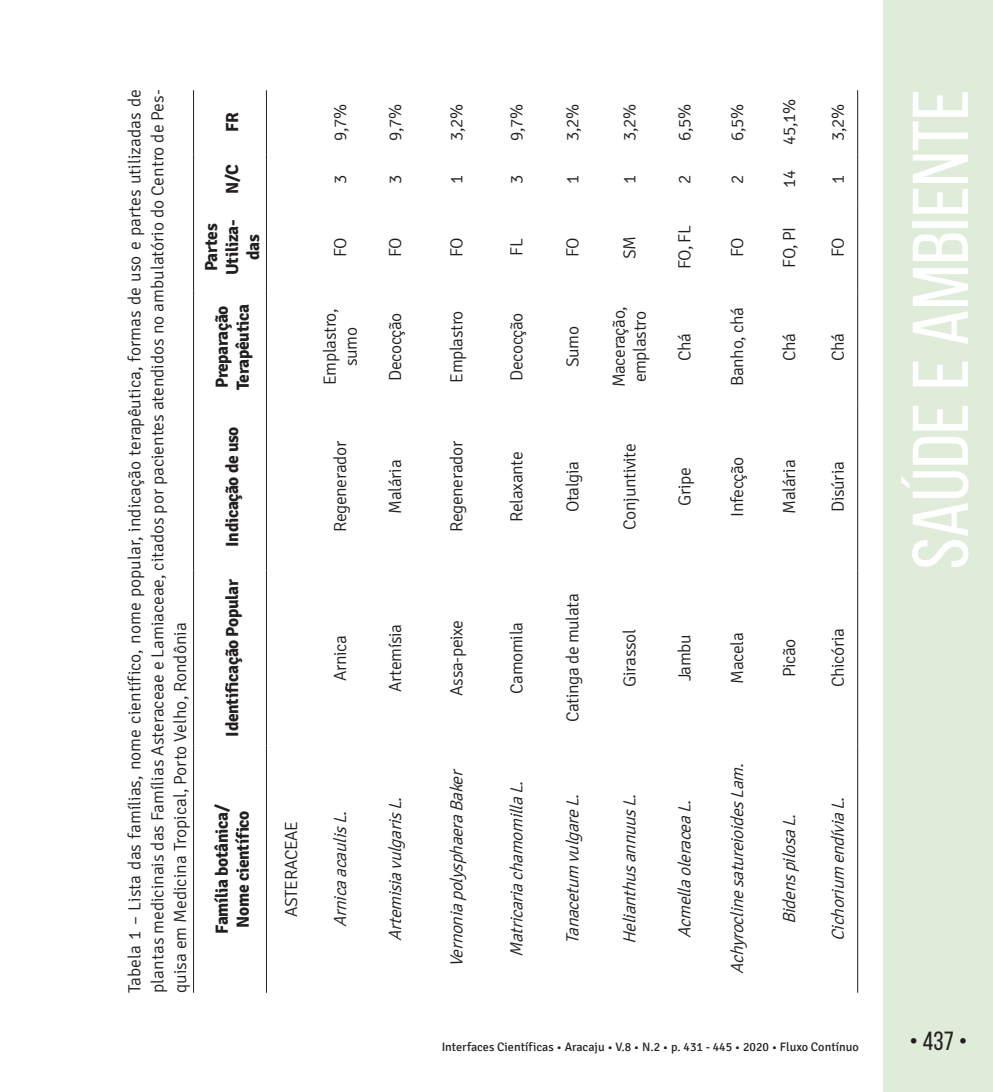
<style>
.page{position:relative;width:993px;height:1092px;background:#fff}
.page>*{position:absolute;margin:0;border:0;box-sizing:border-box;transform-origin:0 0}
.t1{font:78.75px "Bebas Neue";color:#fff;scale:1.09 1}
.t2{font:26.25px "Bebas Neue";color:#231f20}
.t3{font:300 17.5px/22.8px "Signika";letter-spacing:-.02em;color:#231f20;text-align:justify}
.t4{font:italic 300 17.5px "Signika";color:#231f20}
.t5{font:700 17.5px/21px "Signika";letter-spacing:-.02em;color:#231f20;text-align:center}
.t6{font:12.25px "Signika";color:#231f20}
</style>
<div class="page">
<div style="left:883px;top:0;width:109px;height:1091px;background:#deecd9"></div>
<hr style="left:193px;top:745px;width:1px;height:247px;background:#231f20">
<hr style="left:193px;top:570px;width:1px;height:175px;background:#231f20">
<hr style="left:193px;top:403px;width:1px;height:167px;background:#231f20">
<hr style="left:193px;top:291px;width:1px;height:112px;background:#231f20">
<hr style="left:193px;top:204px;width:1px;height:87px;background:#231f20">
<hr style="left:193px;top:154px;width:1px;height:50px;background:#231f20">
<hr style="left:193px;top:90px;width:1px;height:64px;background:#231f20">
<hr style="left:266px;top:745px;width:1px;height:247px;background:#231f20">
<hr style="left:266px;top:570px;width:1px;height:175px;background:#231f20">
<hr style="left:266px;top:403px;width:1px;height:167px;background:#231f20">
<hr style="left:266px;top:291px;width:1px;height:112px;background:#231f20">
<hr style="left:266px;top:204px;width:1px;height:87px;background:#231f20">
<hr style="left:266px;top:154px;width:1px;height:50px;background:#231f20">
<hr style="left:266px;top:90px;width:1px;height:64px;background:#231f20">
<hr style="left:856px;top:745px;width:1px;height:247px;background:#231f20">
<hr style="left:856px;top:570px;width:1px;height:175px;background:#231f20">
<hr style="left:856px;top:403px;width:1px;height:167px;background:#231f20">
<hr style="left:856px;top:291px;width:1px;height:112px;background:#231f20">
<hr style="left:856px;top:204px;width:1px;height:87px;background:#231f20">
<hr style="left:856px;top:154px;width:1px;height:50px;background:#231f20">
<hr style="left:856px;top:90px;width:1px;height:64px;background:#231f20">
<p class="t3" style="left:124px;top:992px;width:904px;rotate:-90deg">Tabela 1 – Lista das famílias, nome científico, nome popular, indicação terapêutica, formas de uso e partes utilizadas de plantas medicinais das Famílias Asteraceae e Lamiaceae, citados por pacientes atendidos no ambulatório do Centro de Pes&shy;quisa em Medicina Tropical, Porto Velho, Rondônia</p>
<p class="t5" style="left:222px;top:132px;width:21px;rotate:-90deg">FR</p>
<p class="t5" style="left:222px;top:194px;width:31px;rotate:-90deg">N/C</p>
<p class="t5" style="left:201px;top:275px;width:57px;rotate:-90deg">Partes<br>Utiliza&shy;das</p>
<p class="t5" style="left:211px;top:389px;width:87px;text-align:left;rotate:-90deg">Preparação<br>Terapêutica</p>
<p class="t5" style="left:222px;top:546px;width:122px;rotate:-90deg">Indicação de uso</p>
<p class="t5" style="left:222px;top:736px;width:159px;rotate:-90deg">Identificação Popular</p>
<p class="t5" style="left:211px;top:933px;width:130px;rotate:-90deg">Família botânica/<br>Nome científico</p>
<p class="t3" style="left:329px;top:141px;width:39px;rotate:-90deg">9,7%</p>
<p class="t3" style="left:329px;top:184px;width:11px;rotate:-90deg">3</p>
<p class="t3" style="left:329px;top:257px;width:22px;rotate:-90deg">FO</p>
<p class="t3" style="left:319px;top:385px;width:78px;line-height:21px;text-align:center;rotate:-90deg">Emplastro, sumo</p>
<p class="t3" style="left:329px;top:532px;width:92px;rotate:-90deg">Regenerador</p>
<p class="t3" style="left:329px;top:680px;width:47px;rotate:-90deg">Arnica</p>
<p class="t3" style="left:280px;top:917px;width:98px;rotate:-90deg">ASTERACEAE</p>
<p class="t4" style="left:331px;top:926px;width:122px;rotate:-90deg">ArnicaacaulisL.</p>
<p class="t3" style="left:384px;top:141px;width:39px;rotate:-90deg">9,7%</p>
<p class="t3" style="left:384px;top:184px;width:11px;rotate:-90deg">3</p>
<p class="t3" style="left:384px;top:257px;width:22px;rotate:-90deg">FO</p>
<p class="t3" style="left:384px;top:381px;width:70px;rotate:-90deg">Decocção</p>
<p class="t3" style="left:384px;top:513px;width:56px;rotate:-90deg">Malária</p>
<p class="t3" style="left:384px;top:691px;width:69px;rotate:-90deg">Artemísia</p>
<p class="t4" style="left:385px;top:940px;width:150px;rotate:-90deg">ArtemisiavulgarisL.</p>
<p class="t3" style="left:445px;top:141px;width:39px;rotate:-90deg">3,2%</p>
<p class="t3" style="left:445px;top:184px;width:11px;rotate:-90deg">1</p>
<p class="t3" style="left:445px;top:257px;width:22px;rotate:-90deg">FO</p>
<p class="t3" style="left:445px;top:383px;width:74px;rotate:-90deg">Emplastro</p>
<p class="t3" style="left:445px;top:532px;width:92px;rotate:-90deg">Regenerador</p>
<p class="t3" style="left:445px;top:695px;width:77px;rotate:-90deg">Assa-peixe</p>
<p class="t4" style="left:447px;top:967px;width:203px;rotate:-90deg">VernoniapolysphaeraBaker</p>
<p class="t3" style="left:505px;top:141px;width:39px;rotate:-90deg">9,7%</p>
<p class="t3" style="left:505px;top:184px;width:11px;rotate:-90deg">3</p>
<p class="t3" style="left:505px;top:256px;width:19px;rotate:-90deg">FL</p>
<p class="t3" style="left:505px;top:381px;width:70px;rotate:-90deg">Decocção</p>
<p class="t3" style="left:505px;top:522px;width:72px;rotate:-90deg">Relaxante</p>
<p class="t3" style="left:505px;top:693px;width:73px;rotate:-90deg">Camomila</p>
<p class="t4" style="left:507px;top:956px;width:182px;rotate:-90deg">MatricariachamomillaL.</p>
<p class="t3" style="left:561px;top:141px;width:39px;rotate:-90deg">3,2%</p>
<p class="t3" style="left:618px;top:141px;width:39px;rotate:-90deg">3,2%</p>
<p class="t3" style="left:673px;top:141px;width:39px;rotate:-90deg">6,5%</p>
<p class="t3" style="left:725px;top:141px;width:39px;rotate:-90deg">6,5%</p>
<p class="t3" style="left:778px;top:145px;width:47px;rotate:-90deg">45,1%</p>
<p class="t3" style="left:826px;top:141px;width:39px;rotate:-90deg">3,2%</p>
<p class="t3" style="left:561px;top:184px;width:11px;rotate:-90deg">1</p>
<p class="t3" style="left:618px;top:184px;width:11px;rotate:-90deg">1</p>
<p class="t3" style="left:673px;top:184px;width:11px;rotate:-90deg">2</p>
<p class="t3" style="left:725px;top:184px;width:11px;rotate:-90deg">2</p>
<p class="t3" style="left:778px;top:188px;width:20px;rotate:-90deg">14</p>
<p class="t3" style="left:826px;top:184px;width:11px;rotate:-90deg">1</p>
<p class="t3" style="left:561px;top:257px;width:22px;rotate:-90deg">FO</p>
<p class="t3" style="left:618px;top:259px;width:25px;rotate:-90deg">SM</p>
<p class="t3" style="left:673px;top:269px;width:46px;rotate:-90deg">FO, FL</p>
<p class="t3" style="left:725px;top:257px;width:22px;rotate:-90deg">FO</p>
<p class="t3" style="left:778px;top:268px;width:43px;rotate:-90deg">FO, PI</p>
<p class="t3" style="left:826px;top:257px;width:22px;rotate:-90deg">FO</p>
<p class="t3" style="left:561px;top:367px;width:43px;rotate:-90deg">Sumo</p>
<p class="t3" style="left:608px;top:387px;width:83px;line-height:21px;rotate:-90deg">Maceração, emplastro</p>
<p class="t3" style="left:673px;top:361px;width:30px;rotate:-90deg">Chá</p>
<p class="t3" style="left:725px;top:386px;width:81px;rotate:-90deg">Banho, chá</p>
<p class="t3" style="left:778px;top:361px;width:30px;rotate:-90deg">Chá</p>
<p class="t3" style="left:826px;top:361px;width:30px;rotate:-90deg">Chá</p>
<p class="t3" style="left:561px;top:512px;width:53px;rotate:-90deg">Otalgia</p>
<p class="t3" style="left:618px;top:529px;width:87px;rotate:-90deg">Conjuntivite</p>
<p class="t3" style="left:673px;top:506px;width:40px;rotate:-90deg">Gripe</p>
<p class="t3" style="left:725px;top:516px;width:62px;rotate:-90deg">Infecção</p>
<p class="t3" style="left:778px;top:513px;width:56px;rotate:-90deg">Malária</p>
<p class="t3" style="left:826px;top:512px;width:52px;rotate:-90deg">Disúria</p>
<p class="t3" style="left:561px;top:722px;width:130px;rotate:-90deg">Catinga de mulata</p>
<p class="t3" style="left:618px;top:686px;width:59px;rotate:-90deg">Girassol</p>
<p class="t3" style="left:673px;top:681px;width:49px;rotate:-90deg">Jambu</p>
<p class="t3" style="left:725px;top:683px;width:53px;rotate:-90deg">Macela</p>
<p class="t3" style="left:778px;top:677px;width:40px;rotate:-90deg">Picão</p>
<p class="t3" style="left:826px;top:687px;width:61px;rotate:-90deg">Chicória</p>
<p class="t4" style="left:562px;top:943px;width:156px;rotate:-90deg">Tanacetum vulgareL.</p>
<p class="t4" style="left:619px;top:943px;width:157px;rotate:-90deg">HelianthusannuusL.</p>
<p class="t4" style="left:674px;top:937px;width:144px;rotate:-90deg">AcmellaoleraceaL.</p>
<p class="t4" style="left:727px;top:974px;width:217px;rotate:-90deg">AchyroclinesatureioidesLam.</p>
<p class="t4" style="left:779px;top:923px;width:117px;rotate:-90deg">BidenspilosaL.</p>
<p class="t4" style="left:828px;top:940px;width:150px;rotate:-90deg">Cichorium endíviaL.</p>
<h1 class="t1" style="left:897px;top:569px;width:442px;rotate:-90deg">Saúde e Ambiente</h1>
<p class="t6" style="left:441px;top:1040px;width:418px">Interfaces Científicas • Aracaju • V.8 • N.2 • p. 431 - 445 • 2020 • Fluxo Contínuo</p>
<h2 class="t2" style="left:909px;top:1026px;width:59px">• 437 •</h2>
</div>
